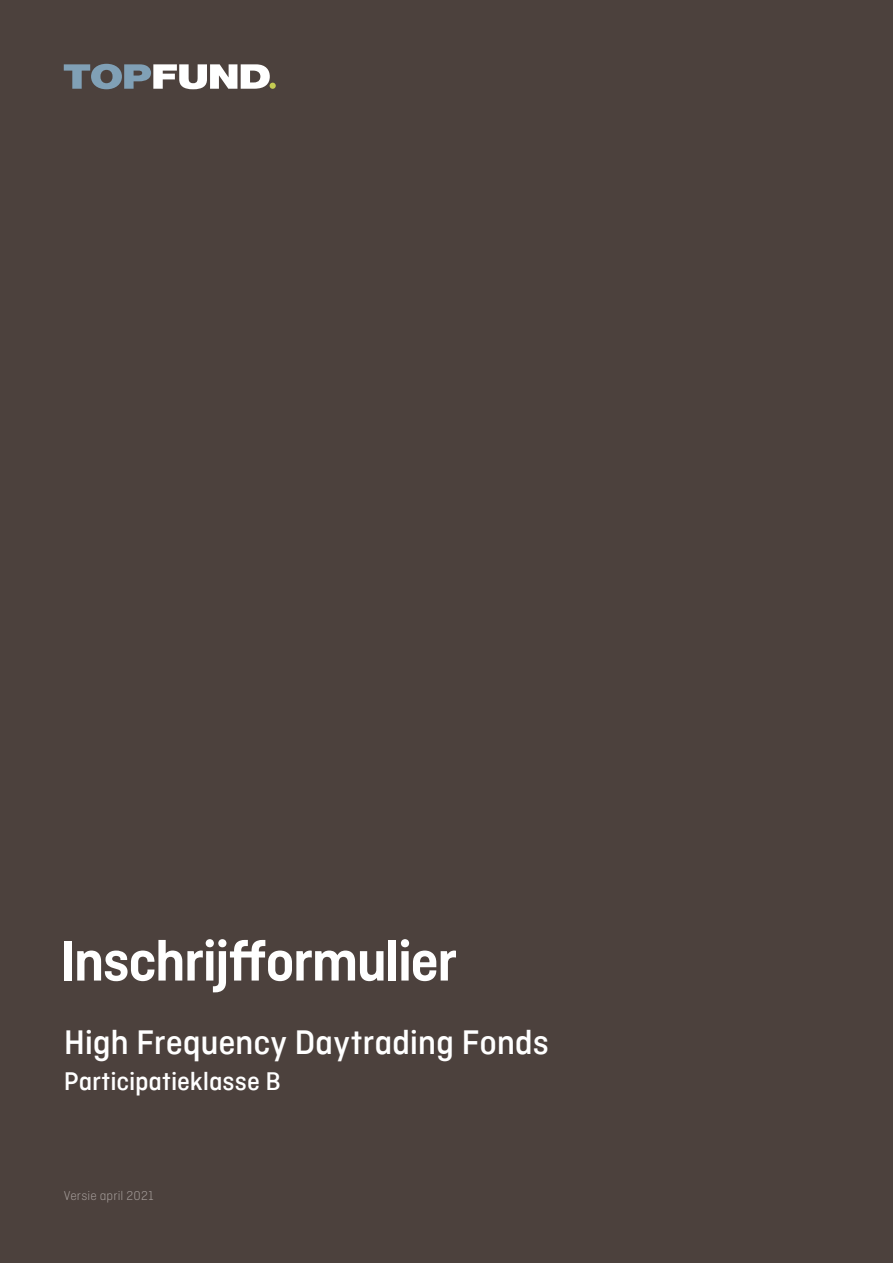
<style>
.page{position:relative;width:893px;height:1263px;background:#4c413d}
.page>*{position:absolute;margin:0;border:0;box-sizing:border-box;transform-origin:0 0}
.t1{font:700 60px "Ciutadella W04 Sm";letter-spacing:-.03em;color:#fff}
.t2{font:500 36px "Ciutadella W04";letter-spacing:-.005em;color:#fff}
.t3{font:500 27px "Ciutadella W04";color:#fff}
.t4{font:300 13.5px "Ciutadella W04";letter-spacing:.01em;color:#a59d9a}
</style>
<div class="page">
<svg style="left:64px;top:64px;width:212px;height:25px"></svg>
<h1 class="t1" style="left:60px;top:927px;width:399px">Inschrijfformulier</h1>
<p class="t2" style="left:64px;top:1022px;width:487px">High Frequency Daytrading Fonds</p>
<p class="t3" style="left:64px;top:1066px;width:218px">Participatieklasse B</p>
<p class="t4" style="left:64px;top:1188px;width:91px">Versie april 2021</p>
</div>
